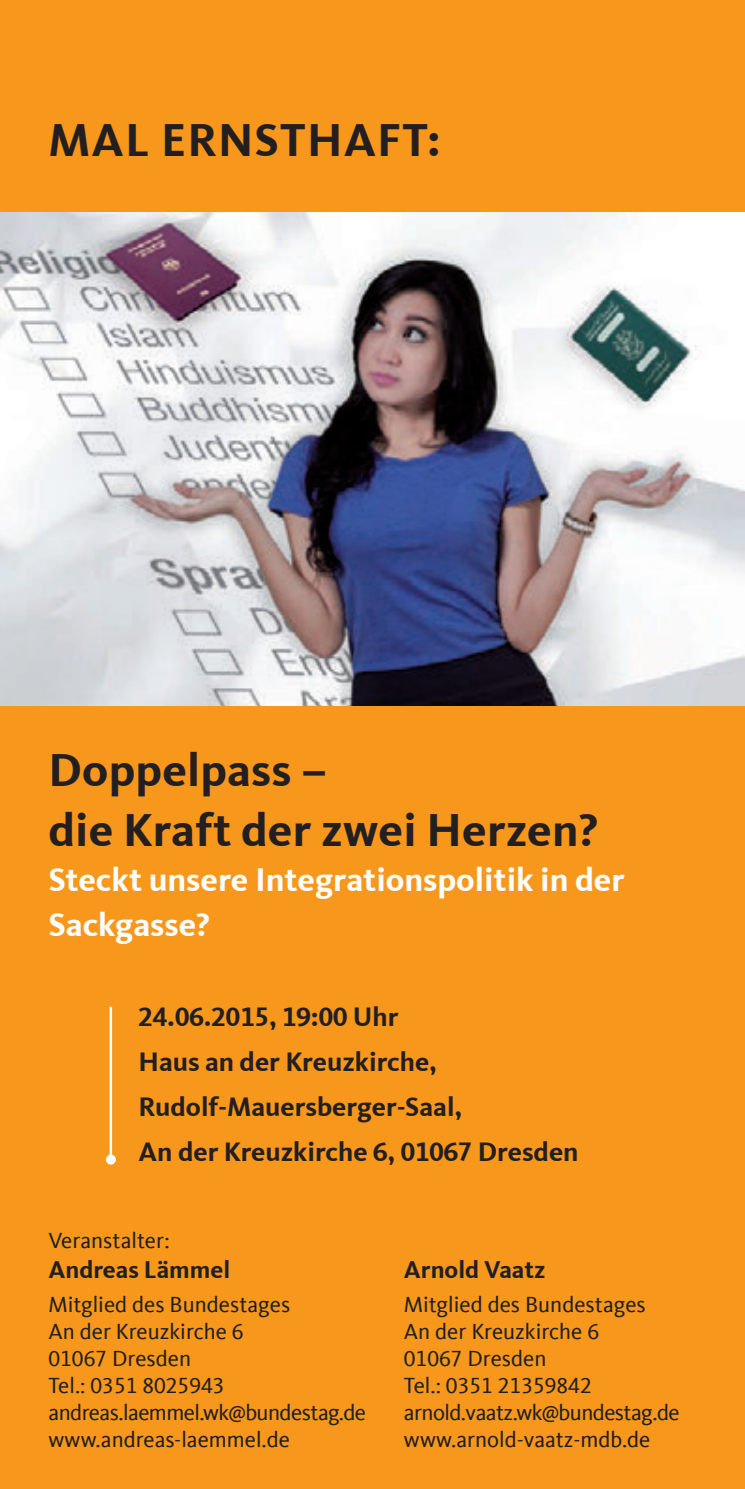
<style>
.page{position:relative;width:745px;height:1489px;background:#fff}
.page>*{position:absolute;margin:0;border:0;box-sizing:border-box;transform-origin:0 0}
.t1{font:700 47.5px/60px "CDU Kievit Tab";letter-spacing:.005em;color:#231f20}
.t2{font:700 47.5px "CDU Kievit Tab";letter-spacing:.025em;color:#231f20}
.t3{font:700 33.75px/45px "CDU Kievit Tab";color:#fff}
.t4{font:700 27.5px/45px "CDU Kievit Tab";color:#231f20}
.t5{font:700 25px "CDU Kievit Tab";color:#231f20}
.t6{font:22.5px "CDU Kievit Tab";color:#231f20}
.t7{font:22.5px "CDU Kievit Tab";letter-spacing:-.025em;color:#231f20}
</style>
<div class="page">
<div style="left:0;top:0;width:744px;height:1488px;background:#f7981d"></div>
<hr style="left:109px;top:1006px;width:3px;height:153px;background:#fff">
<div style="left:106px;top:1154px;width:10px;height:10px;background:#fff;border-radius:50%"></div>
<img style="left:0;top:213px;width:744px;height:492px">
<h1 class="t2" style="left:48px;top:112px;width:393px">MAL ERNSTHAFT:</h1>
<h1 class="t1" style="left:48px;top:740px;width:551px">Doppelpass –<br>die Kraft der zwei Herzen?</h1>
<h2 class="t3" style="left:48px;top:857px;width:577px">Steckt unsere Integrationspolitik in der<br>Sackgasse?</h2>
<p class="t4" style="left:138px;top:994px;width:441px">24.06.2015, 19:00 Uhr<br>Haus an der Kreuzkirche,<br>Rudolf-Mauersberger-Saal,<br>An der Kreuzkirche 6, 01067 Dresden</p>
<p class="t6" style="left:48px;top:1227px;width:123px">Veranstalter:</p>
<p class="t5" style="left:48px;top:1254px;width:183px">Andreas Lämmel</p>
<p class="t5" style="left:403px;top:1254px;width:143px">Arnold Vaatz</p>
<p class="t6" style="left:48px;top:1291px;width:243px">Mitglied des Bundestages</p>
<p class="t6" style="left:403px;top:1291px;width:243px">Mitglied des Bundestages</p>
<p class="t6" style="left:48px;top:1318px;width:196px">An der Kreuzkirche 6</p>
<p class="t6" style="left:403px;top:1318px;width:196px">An der Kreuzkirche 6</p>
<p class="t6" style="left:48px;top:1345px;width:144px">01067 Dresden</p>
<p class="t6" style="left:403px;top:1345px;width:144px">01067 Dresden</p>
<p class="t6" style="left:48px;top:1372px;width:177px">Tel.: 0351 8025943</p>
<p class="t6" style="left:403px;top:1372px;width:189px">Tel.: 0351 21359842</p>
<p class="t7" style="left:48px;top:1399px;width:319px">andreas.laemmel.wk@bundestag.de</p>
<p class="t7" style="left:403px;top:1399px;width:277px">arnold.vaatz.wk@bundestag.de</p>
<p class="t6" style="left:48px;top:1426px;width:243px">www.andreas-laemmel.de</p>
<p class="t6" style="left:403px;top:1426px;width:248px">www.arnold-vaatz-mdb.de</p>
</div>
